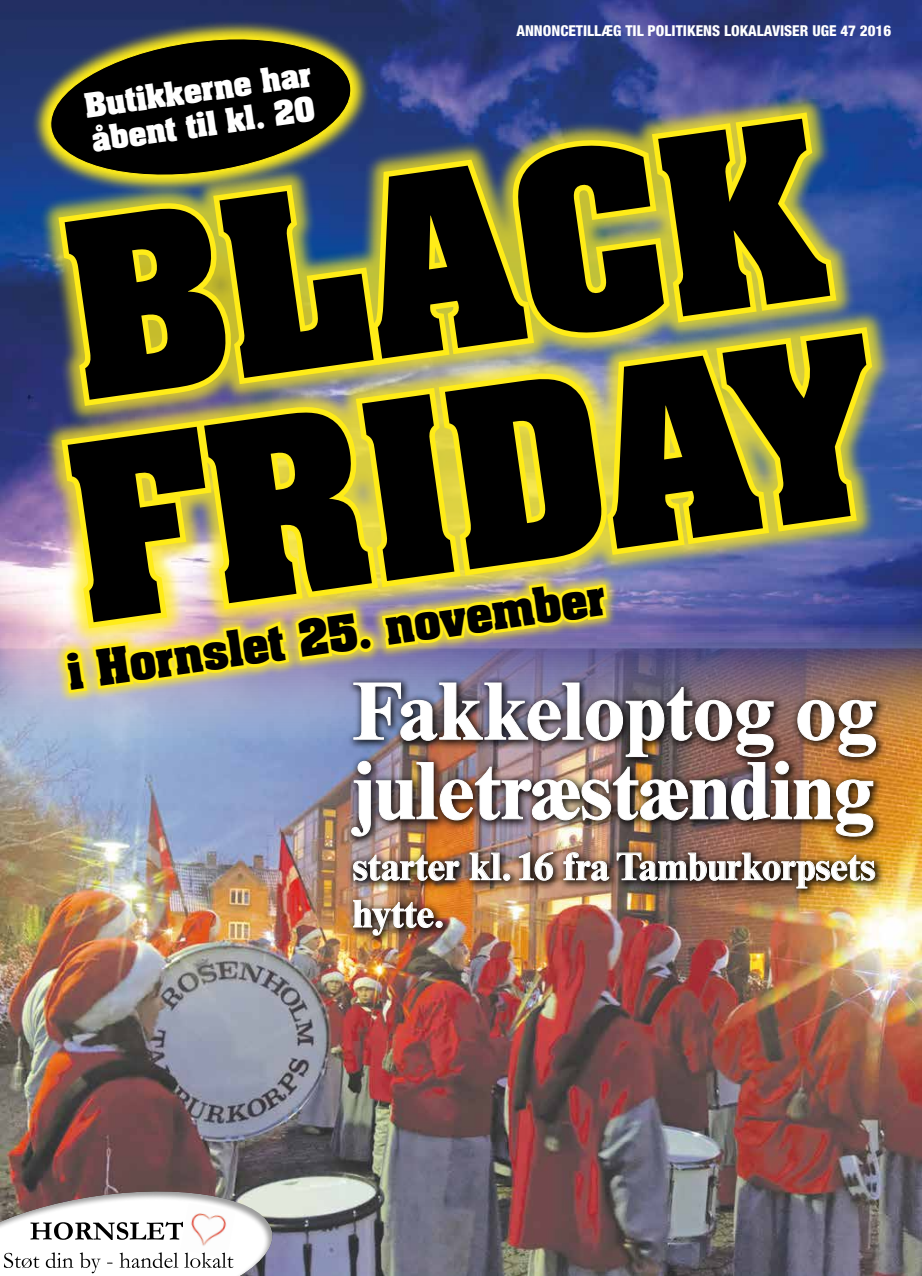
<style>
.page{position:relative;width:922px;height:1276px;background:#fff}
.page>*{position:absolute;margin:0;border:0;box-sizing:border-box;transform-origin:0 0}
.t1{font:700 209.12px "Aachen Std";color:#000}
.t2{font:700 81.75px/79.5px "Times New Roman MT Std";color:#fff}
.t3{font:700 42.5px "Aachen Std";color:#000}
.t4{font:700 38.75px/47.2px "Times New Roman MT Std";color:#fff}
.t5{font:700 28.88px/34.6px "Aachen Std";color:#fff}
.t6{font:800 condensed 15px "Helvetica Neue LT Std";color:#fff}
</style>
<div class="page">
<img style="left:0;top:0;width:921px;height:625px">
<svg style="left:31px;top:19px;width:339px;height:176px;background:#2a3a66"></svg>
<div style="left:39px;top:92px;width:852px;height:556px;background:#ffec18;opacity:.75"></div>
<img style="left:0;top:625px;width:921px;height:651px">
<div style="left:344px;top:676px;width:542px;height:270px;background:#000;opacity:.85"></div>
<img style="left:46px;top:31px;width:831px;height:805px">
<img style="left:353px;top:854px;width:106px;height:27px">
<svg style="left:469px;top:852px;width:32px;height:28px"></svg>
<div style="left:503px;top:873px;width:7px;height:7px;border:1px solid #fff;border-radius:50%"></div>
<svg style="left:518px;top:852px;width:35px;height:28px"></svg>
<svg style="left:563px;top:852px;width:46px;height:29px"></svg>
<img style="left:616px;top:852px;width:259px;height:36px">
<img style="left:353px;top:900px;width:81px;height:35px">
<div style="left:435px;top:921px;width:7px;height:7px;border:1px solid #fff;border-radius:50%"></div>
<svg style="left:0;top:1171px;width:282px;height:105px"></svg>
<p class="t6" style="left:516px;top:22px;width:376px">ANNONCETILLÆG TIL POLITIKENS LOKALAVISER UGE 47 2016</p>
<h3 class="t5" style="left:82px;top:89px;width:230px;rotate:-8deg">Butikkerne har åbent til kl. 20</h3>
<h1 class="t1" style="left:49px;top:164px;width:758px;rotate:-8deg">BLACK</h1>
<h1 class="t1" style="left:52px;top:386px;width:814px;rotate:-8deg">FRIDAY</h1>
<h3 class="t3" style="left:64px;top:641px;width:544px;rotate:-8deg">i Hornslet 25. november</h3>
<h2 class="t2" style="left:353px;top:670px;width:526px">Fakkeloptog og juletræstænding</h2>
<h3 class="t4" style="left:353px;top:842px;width:524px">starter kl. 16 fra Tamburkorpsets hytte.</h3>
</div>
